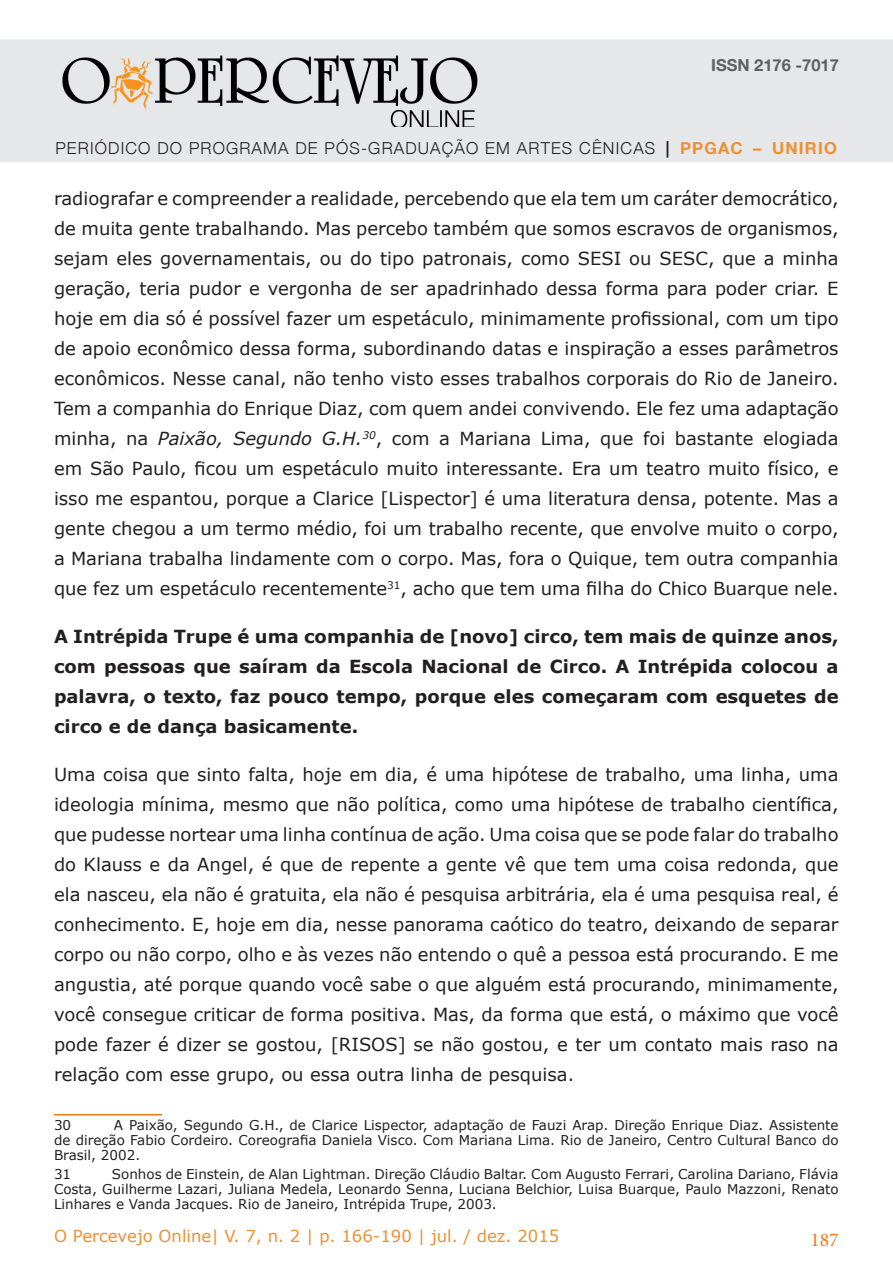
<style>
.page{position:relative;width:893px;height:1263px;background:#fff}
.page>*{position:absolute;margin:0;border:0;box-sizing:border-box;transform-origin:0 0}
.t1{font:19.5px "Minion Pro";color:#f47521}
.Corpo_de_texto{font:18px/30px "Verdana";color:#231f20;text-align:justify}
.Corpo_de_texto-2{font:700 18px/30px "Verdana";color:#231f20;text-align:justify}
.t2{font:300 16.5px "Helvetica Neue";letter-spacing:.07em;color:#231f20}
.t3{font:16.5px "Verdana";color:#ed9030}
.t4{font:700 16.5px "Helvetica Neue";color:#5f5f62}
.t5{font:13.5px/15px "Verdana";color:#231f20;text-align:justify}
.s1{font-weight:700}
.s2{font-weight:700;color:#ed9030}
.s3{font-style:italic}
</style>
<div class="page">
<div style="left:0;top:40px;width:893px;height:122px;background:#e6e7e9"></div>
<img style="left:62px;top:55px;width:416px;height:71px">
<hr style="left:54px;top:1114px;width:108px;height:1px;background:#ed7914">
<p class="t4" style="left:711px;top:50px;width:129px">ISSN 2176 -7017</p>
<p class="t2" style="left:55px;top:135px;width:783px">PERIÓDICO DO PROGRAMA DE PÓS-GRADUAÇÃO EM ARTES CÊNICAS <span class="s1">|</span> <span class="s2">PPGAC – UNIRIO</span></p>
<p class="Corpo_de_texto" style="left:54px;top:183px;width:786px">radiografar e compreender a realidade, percebendo que ela tem um caráter democrático, de muita gente trabalhando. Mas percebo também que somos escravos de organismos, sejam eles governamentais, ou do tipo patronais, como SESI ou SESC, que a minha geração, teria pudor e vergonha de ser apadrinhado dessa forma para poder criar. E hoje em dia só é possível fazer um espetáculo, minimamente profissional, com um tipo de apoio econômico dessa forma, subordinando datas e inspiração a esses parâmetros econômicos. Nesse canal, não tenho visto esses trabalhos corporais do Rio de Janeiro.<br>Tem a companhia do Enrique Diaz, com quem andei convivendo. Ele fez uma adaptação minha, na <span class="s3">Paixão, Segundo G.H.</span><sup>30</sup>, com a Mariana Lima, que foi bastante elogiada em São Paulo, ficou um espetáculo muito interessante. Era um teatro muito físico, e isso me espantou, porque a Clarice [Lispector] é uma literatura densa, potente. Mas a gente chegou a um termo médio, foi um trabalho recente, que envolve muito o corpo, a Mariana trabalha lindamente com o corpo. Mas, fora o Quique, tem outra companhia que fez um espetáculo recentemente<sup>31</sup>, acho que tem uma filha do Chico Buarque nele.</p>
<p class="Corpo_de_texto-2" style="left:54px;top:621px;width:786px">A Intrépida Trupe é uma companhia de [novo] circo, tem mais de quinze anos, com pessoas que saíram da Escola Nacional de Circo. A Intrépida colocou a palavra, o texto, faz pouco tempo, porque eles começaram com esquetes de circo e de dança basicamente.</p>
<p class="Corpo_de_texto" style="left:54px;top:759px;width:786px">Uma coisa que sinto falta, hoje em dia, é uma hipótese de trabalho, uma linha, uma ideologia mínima, mesmo que não política, como uma hipótese de trabalho científica, que pudesse nortear uma linha contínua de ação. Uma coisa que se pode falar do trabalho do Klauss e da Angel, é que de repente a gente vê que tem uma coisa redonda, que ela nasceu, ela não é gratuita, ela não é pesquisa arbitrária, ela é uma pesquisa real, é conhecimento. E, hoje em dia, nesse panorama caótico do teatro, deixando de separar corpo ou não corpo, olho e às vezes não entendo o quê a pessoa está procurando. E me angustia, até porque quando você sabe o que alguém está procurando, minimamente, você consegue criticar de forma positiva. Mas, da forma que está, o máximo que você pode fazer é dizer se gostou, [RISOS] se não gostou, e ter um contato mais raso na relação com esse grupo, ou essa outra linha de pesquisa.</p>
<p class="t5" style="left:54px;top:1117px;width:19px">30</p>
<p class="t5" style="left:54px;top:1117px;width:786px;text-indent:60px">A Paixão, Segundo G.H., de Clarice Lispector, adaptação de Fauzi Arap. Direção Enrique Diaz. Assistente de direção Fabio Cordeiro. Coreografia Daniela Visco. Com Mariana Lima. Rio de Janeiro, Centro Cultural Banco do Brasil, 2002.</p>
<p class="t5" style="left:54px;top:1166px;width:19px">31</p>
<p class="t5" style="left:54px;top:1166px;width:786px;text-indent:58px">Sonhos de Einstein, de Alan Lightman. Direção Cláudio Baltar. Com Augusto Ferrari, Carolina Dariano, Flávia Costa, Guilherme Lazari, Juliana Medela, Leonardo Senna, Luciana Belchior, Luisa Buarque, Paulo Mazzoni, Renato Linhares e Vanda Jacques. Rio de Janeiro, Intrépida Trupe, 2003.</p>
<p class="t3" style="left:54px;top:1224px;width:507px">O Percevejo Online| V. 7, n. 2 | p. 166-190 | jul. / dez. 2015</p>
<p class="t1" style="left:810px;top:1227px;width:30px">187</p>
</div>
